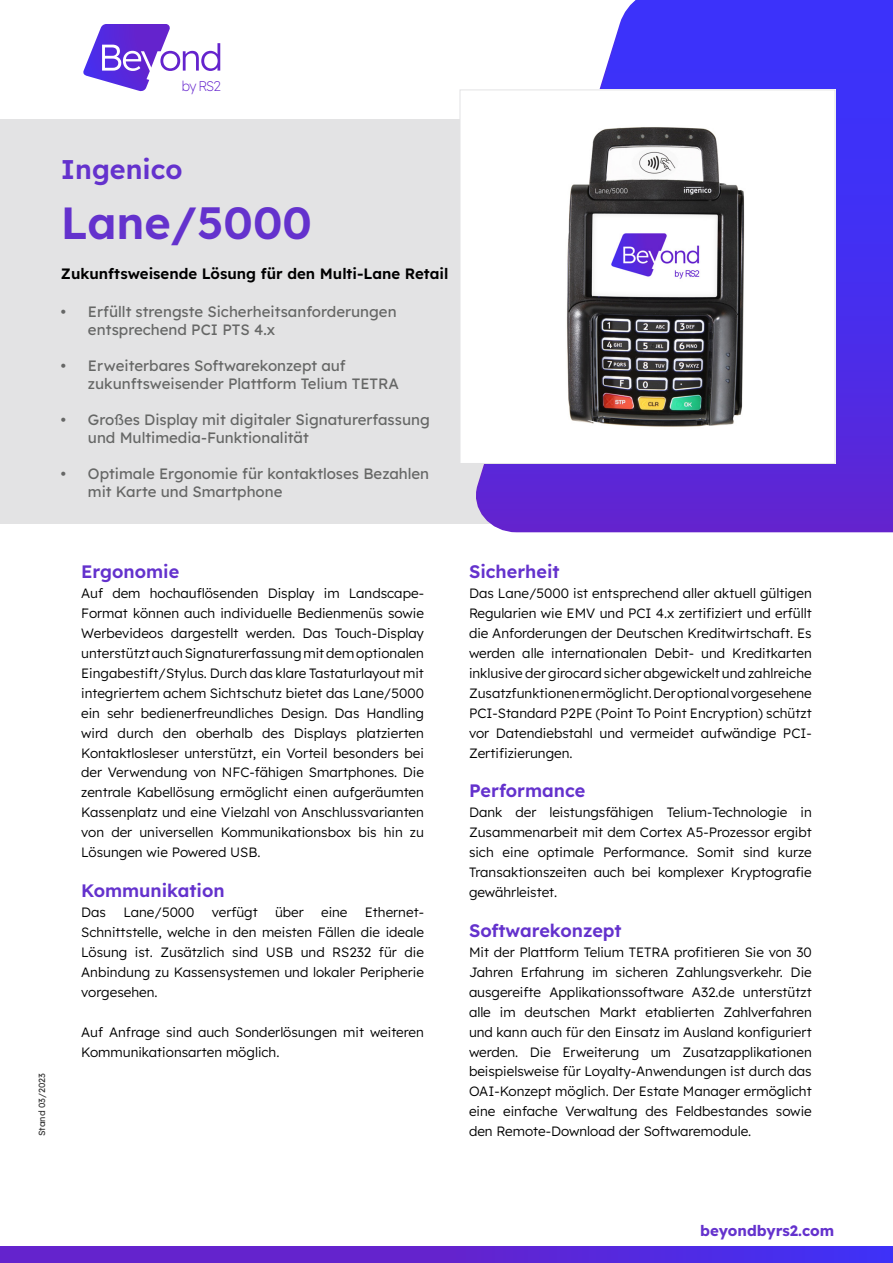
<style>
.page{position:relative;width:893px;height:1263px;background:#fff}
.page>*{position:absolute;margin:0;border:0;box-sizing:border-box;transform-origin:0 0}
.t1{font:600 45px "Lexend";color:#6432cd}
.t2{font:600 27px "Lexend";color:#6432cd}
.t3{font:600 18px "Lexend";color:#6432cd}
.t4{font:15px/18px "Lexend";color:#666766}
.t5{font:600 15px "Lexend";color:#000}
.t6{font:700 15px "Lexend";color:#6432cd}
.t7{font:200 13.95px "Lexend";color:#6423cd;scale:.96 1}
.t8{font:300 13.5px/20px "Lexend";color:#000;text-align:justify}
.t9{font:9px "Lexend";color:#373737}
</style>
<div class="page">
<div style="left:0;top:120px;width:893px;height:404px;background:#e3e3e4"></div>
<svg style="left:469px;top:0;width:424px;height:533px"></svg>
<div style="left:0;top:1247px;width:893px;height:16px;background:linear-gradient(to right,#6e1fc2,#472eed)"></div>
<svg style="left:83px;top:24px;width:137px;height:67px"></svg>
<img style="left:462px;top:92px;width:371px;height:370px">
<div style="left:460px;top:90px;width:375px;height:374px;border:1px solid #e3e3e4"></div>
<p class="t7" style="left:182px;top:76px;width:42px">by RS2</p>
<p class="t2" style="left:61px;top:150px;width:123px">Ingenico</p>
<p class="t1" style="left:61px;top:191px;width:252px">Lane/5000</p>
<p class="t5" style="left:61px;top:263px;width:389px">Zukunftsweisende Lösung für den Multi-Lane Retail</p>
<p class="t4" style="left:88px;top:302px;width:310px;text-indent:-27px">• Erfüllt strengste Sicherheitsanforderungen entsprechend PCI PTS 4.x</p>
<p class="t4" style="left:88px;top:356px;width:313px;text-indent:-27px">• Erweiterbares Softwarekonzept auf zukunftsweisender Plattform Telium TETRA</p>
<p class="t4" style="left:88px;top:410px;width:343px;text-indent:-27px">• Großes Display mit digitaler Signaturerfassung und Multimedia-Funktionalität</p>
<p class="t4" style="left:88px;top:464px;width:343px;text-indent:-27px">• Optimale Ergonomie für kontaktloses Bezahlen mit Karte und Smartphone</p>
<p class="t9" style="left:35px;top:1136px;width:65px;rotate:-90deg">Stand 03/2023</p>
<p class="t3" style="left:81px;top:559px;width:100px">Ergonomie</p>
<p class="t8" style="left:81px;top:582px;width:344px">Auf dem hochauflösenden Display im Landscape-Format können auch individuelle Bedienmenüs sowie Werbevideos dargestellt werden. Das Touch-Display unterstützt auch Signaturerfassung mit dem optionalen Eingabestift/Stylus. Durch das klare Tastaturlayout mit integriertem achem Sichtschutz bietet das Lane/5000 ein sehr bedienerfreundliches Design. Das Handling wird durch den oberhalb des Displays platzierten Kontaktlosleser unterstützt, ein Vorteil besonders bei der Verwendung von NFC-fähigen Smartphones. Die zentrale Kabellösung ermöglicht einen aufgeräumten Kassenplatz und eine Vielzahl von Anschlussvarianten von der universellen Kommunikationsbox bis hin zu Lösungen wie Powered USB.</p>
<p class="t3" style="left:81px;top:878px;width:145px">Kommunikation</p>
<p class="t8" style="left:81px;top:901px;width:26px">Das</p>
<p class="t8" style="left:123px;top:901px;width:73px">Lane/5000</p>
<p class="t8" style="left:212px;top:901px;width:48px">verfügt</p>
<p class="t8" style="left:275px;top:901px;width:30px">über</p>
<p class="t8" style="left:321px;top:901px;width:28px">eine</p>
<p class="t8" style="left:81px;top:901px;width:344px;text-indent:284px">Ethernet-Schnittstelle, welche in den meisten Fällen die ideale Lösung ist. Zusätzlich sind USB und RS232 für die Anbindung zu Kassensystemen und lokaler Peripherie vorgesehen.</p>
<p class="t8" style="left:81px;top:1021px;width:344px">Auf Anfrage sind auch Sonderlösungen mit weiteren<br>Kommunikationsarten möglich.</p>
<p class="t3" style="left:469px;top:559px;width:92px">Sicherheit</p>
<p class="t8" style="left:469px;top:582px;width:344px">Das Lane/5000 ist entsprechend aller aktuell gültigen Regularien wie EMV und PCI 4.x zertifiziert und erfüllt die Anforderungen der Deutschen Kreditwirtschaft. Es werden alle internationalen Debit- und Kreditkarten inklusive der girocard sicher abgewickelt und zahlreiche Zusatzfunktionen ermöglicht. Der optional vorgesehene PCI-Standard P2PE (Point To Point Encryption) schützt vor Datendiebstahl und vermeidet aufwändige PCI-Zertifizierungen.</p>
<p class="t3" style="left:469px;top:778px;width:118px">Performance</p>
<p class="t8" style="left:469px;top:802px;width:344px">Dank der leistungsfähigen Telium-Technologie in Zusammenarbeit mit dem Cortex A5-Prozessor ergibt sich eine optimale Performance. Somit sind kurze Transaktionszeiten auch bei komplexer Kryptografie gewährleistet.</p>
<p class="t3" style="left:469px;top:917px;width:154px">Softwarekonzept</p>
<p class="t8" style="left:469px;top:941px;width:344px">Mit der Plattform Telium TETRA profitieren Sie von 30<br>Jahren Erfahrung im sicheren Zahlungsverkehr. Die ausgereifte Applikationssoftware A32.de unterstützt alle im deutschen Markt etablierten Zahlverfahren und kann auch für den Einsatz im Ausland konfiguriert werden. Die Erweiterung um Zusatzapplikationen beispielsweise für Loyalty-Anwendungen ist durch das OAI-Konzept möglich. Der Estate Manager ermöglicht eine einfache Verwaltung des Feldbestandes sowie den Remote-Download der Softwaremodule.</p>
<p class="t6" style="left:700px;top:1220px;width:136px">beyondbyrs2.com</p>
</div>
